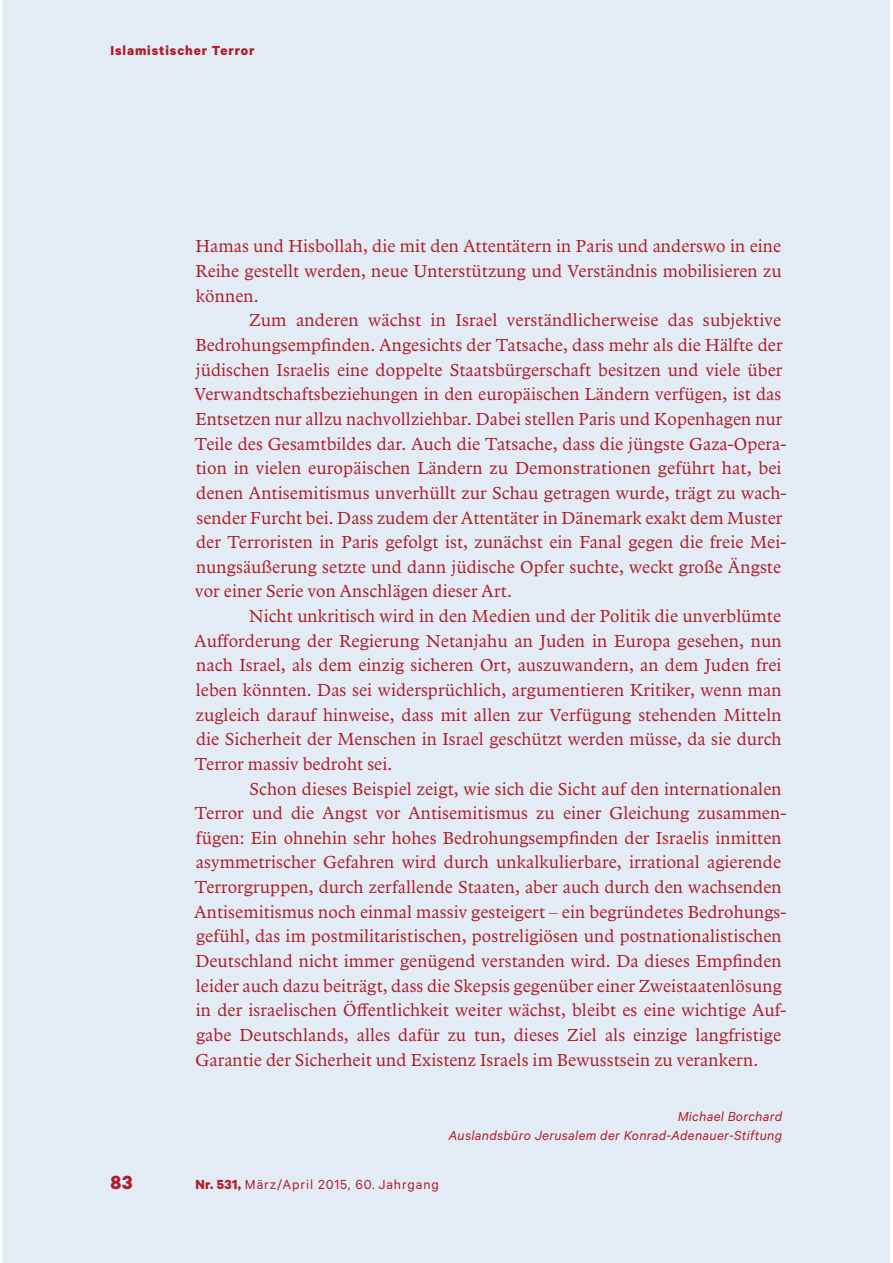
<style>
.page{position:relative;width:893px;height:1263px;background:#fff}
.page>*{position:absolute;margin:0;border:0;box-sizing:border-box;transform-origin:0 0}
.t1{font:700 21.45px "Calibre";color:#af1e2c}
.t2{font:18px/24.6px "Arbesco DT";letter-spacing:.005em;color:#af1e2c;text-align:justify}
.t3{font:italic 14.85px/18.5px "Calibre";letter-spacing:.02em;color:#af1e2c;text-align:right}
.t4{font:14.85px "Calibre";letter-spacing:.06em;color:#af1e2c}
.t5{font:700 14.85px "Calibre";letter-spacing:.06em;color:#af1e2c}
.s1{font-weight:700}
</style>
<div class="page">
<div style="left:3px;top:0;width:887px;height:1263px;background:#e3ecf5"></div>
<p class="t5" style="left:110px;top:42px;width:146px">Islamistischer Terror</p>
<p class="t2" style="left:195px;top:235px;width:588px">Hamas und His bollah, die mit den Attentätern in Paris und anderswo in eine Reihe gestellt werden, neue Unterstützung und Verständnis mobilisieren zu können.</p>
<p class="t2" style="left:194px;top:309px;width:593px;text-align:left;text-indent:55px">Zum anderen wächst in Israel verständlicherweise das subjektive Bedrohungsempfinden. Angesichts der Tatsache, dass mehr als die Hälfte der jüdischen Israelis eine doppelte Staatsbürgerschaft besitzen und viele über Verwandtschaftsbeziehungen in den europäischen Ländern verfügen, ist das Entsetzen nur allzu nachvollziehbar. Dabei stellen Paris und Kopenhagen nur Teile des Gesamtbildes dar. Auch die Tatsache, dass die jüngste Gaza-Opera&shy;tion in vielen europäischen Ländern zu Demonstrationen geführt hat, bei denen Antisemitismus unverhüllt zur Schau getragen wurde, trägt zu wach&shy;sender Furcht bei. Dass zudem der Attentäter in Dänemark exakt dem Muster der Terroristen in Paris gefolgt ist, zunächst ein Fanal gegen die freie Mei&shy;nungsäußerung setzte und dann jüdische Opfer suchte, weckt große Ängste vor einer Serie von Anschlägen dieser Art.</p>
<p class="t2" style="left:195px;top:605px;width:589px;text-indent:55px">Nicht unkritisch wird in den Medien und der Politik die unverblümte Aufforderung der Regierung Netanjahu an Juden in Europa gesehen, nun nach Israel, als dem einzig sicheren Ort, auszuwandern, an dem Juden frei leben könnten. Das sei widersprüchlich, argumentieren Kritiker, wenn man zugleich darauf hinweise, dass mit allen zur Verfügung stehenden Mitteln die Sicherheit der Menschen in Israel geschützt werden müsse, da sie durch Terror massiv bedroht sei.</p>
<p class="t2" style="left:195px;top:777px;width:593px;text-align:left;text-indent:55px">Schon dieses Beispiel zeigt, wie sich die Sicht auf den internationalen Terror und die Angst vor Antisemitismus zu einer Gleichung zusammen&shy;fügen: Ein ohnehin sehr hohes Bedrohungsempfinden der Israelis inmitten asymmetrischer Gefahren wird durch unkalkulierbare, irrational agierende Terrorgruppen, durch zerfallende Staaten, aber auch durch den wachsenden Antisemitismus noch einmal massiv gesteigert – ein begründetes Bedrohungs&shy;gefühl, das im postmilitaristischen, postreligiösen und postnationalistischen Deutschland nicht immer genügend verstanden wird. Da dieses Empfinden leider auch dazu beiträgt, dass die Skepsis gegenüber einer Zweistaatenlösung in der israelischen Öffentlichkeit weiter wächst, bleibt es eine wichtige Auf&shy;gabe Deutschlands, alles dafür zu tun, dieses Ziel als einzige langfristige Garantie der Sicherheit und Existenz Israels im Bewusstsein zu verankern.</p>
<p class="t3" style="left:448px;top:1108px;width:335px">Michael Borchard<br>Auslandsbüro Jerusalem der Konrad-Adenauer-Stiftung</p>
<p class="t1" style="left:110px;top:1169px;width:24px">83</p>
<p class="t4" style="left:195px;top:1179px;width:245px"><span class="s1">Nr. 531,</span> März/April 2015, 60. Jahrgang</p>
</div>
